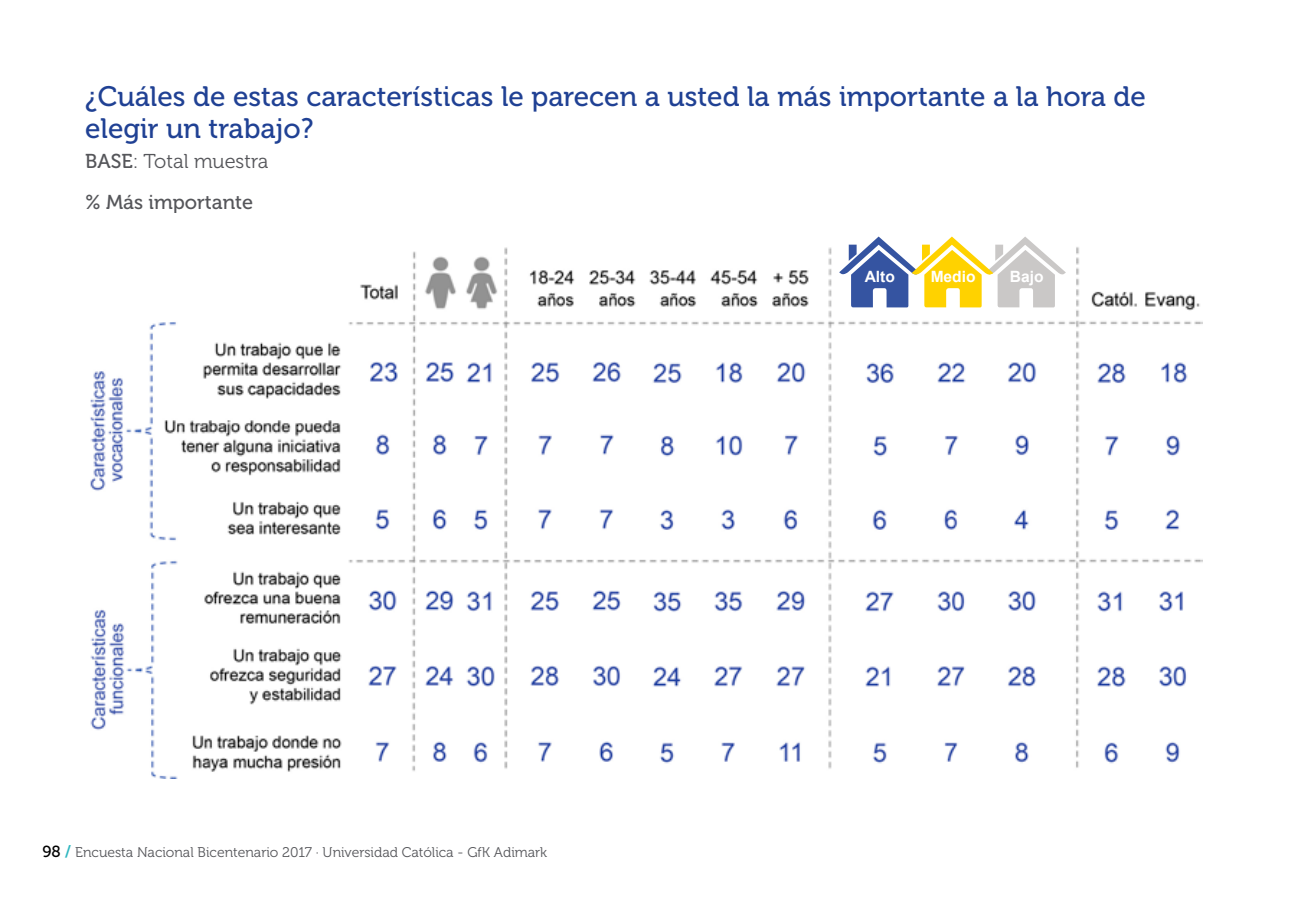
<style>
.page{position:relative;width:1304px;height:908px;background:#fff}
.page>*{position:absolute;margin:0;border:0;box-sizing:border-box;transform-origin:0 0}
.t1{font:28px/32px "Museo 500";color:#204194}
.t2{font:20px "Museo 300";color:#55565a}
.t3{font:20px "Museo 500";color:#55565a}
.t4{font:700 15.6px "Arial";color:#fff}
.t5{font:14px "Museo 300";color:#55565a}
.s1{font-family:"Museo 500"}
.s2{font-family:"Museo 500";font-size:16px;color:#000}
.s3{font-family:"Museo 700";font-size:16px;color:#31b7c0}
</style>
<div class="page">
<img style="left:90px;top:247px;width:1112px;height:531px">
<div style="left:836px;top:224px;width:235px;height:91px;background:#fff"></div>
<svg style="left:839px;top:236px;width:227px;height:71px"></svg>
<p class="t1" style="left:85px;top:81px;width:1062px">¿Cuáles de estas características le parecen a usted la más importante a la hora de elegir un trabajo?</p>
<p class="t2" style="left:85px;top:150px;width:185px"><span class="s1">Base</span>: Total muestra</p>
<p class="t3" style="left:85px;top:191px;width:170px">% Más importante</p>
<p class="t5" style="left:43px;top:844px;width:506px"><span class="s2">98</span> <span class="s3">/</span> Encuesta Nacional Bicentenario 2017 · Universidad Católica - GfK Adimark</p>
<p class="t4" style="left:865px;top:266px;width:32px">Alto</p>
<p class="t4" style="left:931px;top:266px;width:46px">Medio</p>
<p class="t4" style="left:1010px;top:266px;width:35px">Bajo</p>
</div>
